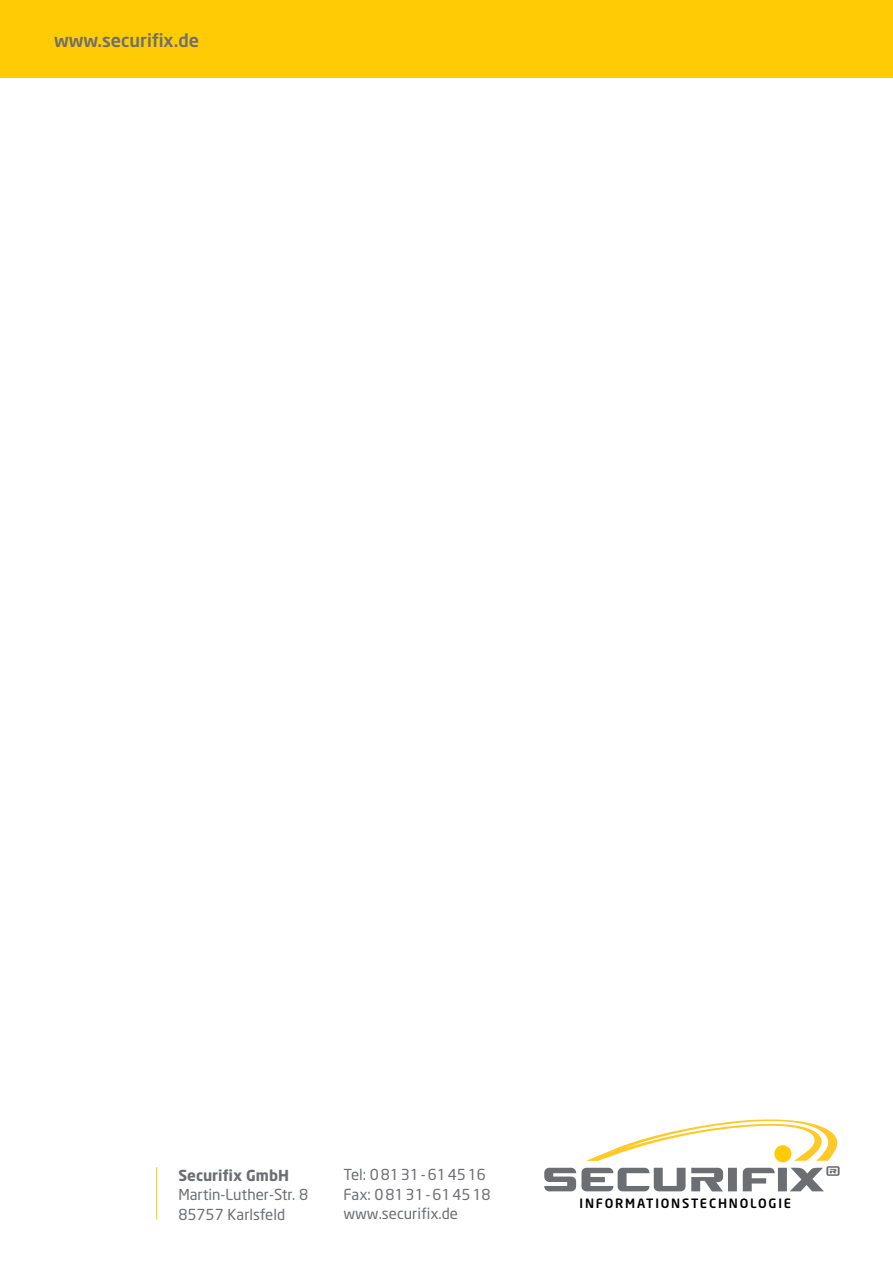
<style>
.page{position:relative;width:893px;height:1263px;background:#fff}
.page>*{position:absolute;margin:0;border:0;box-sizing:border-box;transform-origin:0 0}
.t1{font:500 18px "Neo Sans";color:#6d6e71}
.t2{font:15px/19.5px "Neo Sans";color:#6d6e71}
.t3{font:700 15px "Neo Sans";color:#6d6e71}
.t4{font:500 12.75px "Neo Sans";letter-spacing:.14em;color:#000}
</style>
<div class="page">
<div style="left:0;top:0;width:893px;height:78px;background:#ffcb05"></div>
<hr style="left:156px;top:1167px;width:1px;height:52px;background:#ffcb05">
<svg style="left:544px;top:1119px;width:296px;height:72px"></svg>
<p class="t1" style="left:54px;top:29px;width:147px">www.securifix.de</p>
<p class="t3" style="left:178px;top:1165px;width:112px">Securifix GmbH</p>
<p class="t2" style="left:178px;top:1184px;width:131px">Martin-Luther-Str. 8<br>85757 Karlsfeld</p>
<p class="t2" style="left:343px;top:1164px;width:149px">Tel: 08131-614516<br>Fax: 08131-614518 www.securifix.de</p>
<p class="t4" style="left:579px;top:1195px;width:213px">INFORMATIONSTECHNOLOGIE</p>
</div>
